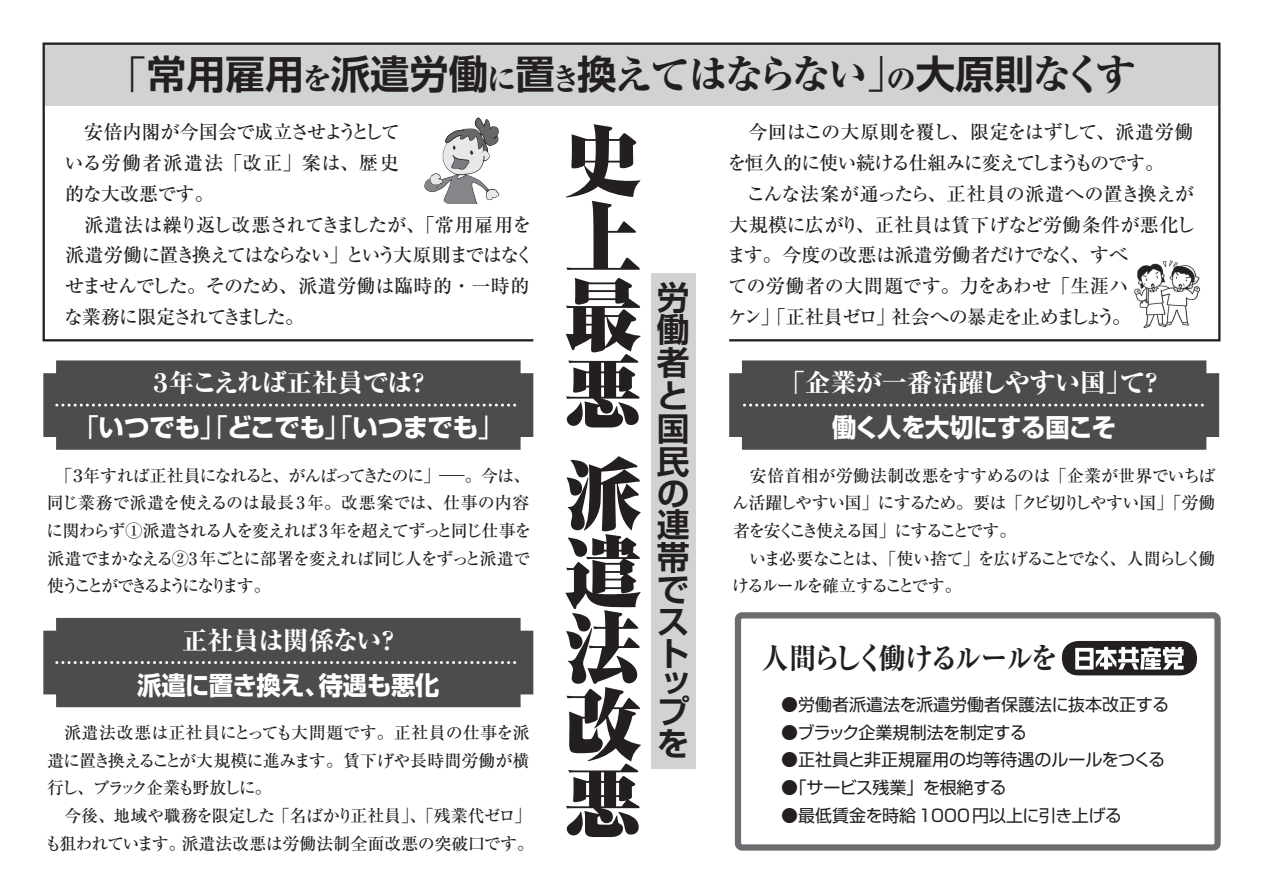
<style>
.page{position:relative;width:1263px;height:893px;background:#fff}
.page>*{position:absolute;margin:0;border:0;box-sizing:border-box;transform-origin:0 0}
.t1{font:900 76.8px/76.8px "Ryumin Pr 5";color:#231f20;text-align:justify}
.t2{font:700 39.3px "Shin Go Pr 5 De";color:#231f20}
.t3{font:700 32.85px/32.4px "Shin Go Pr 5 De";color:#231f20;text-align:justify}
.t4{font:700 expanded 29.1px "Ryumin Pr 5";letter-spacing:-.1em;color:#231f20;scale:.95 1}
.t5{font:800 25.5px "Ryumin Pr 5";letter-spacing:-.015em;color:#fff}
.t6{font:700 25.5px "Shin Go Pro";letter-spacing:-.01em;color:#fff;scale:.95 1}
.t7{font:700 25.5px "Shin Go Pro";letter-spacing:-.01em;color:#fff}
.t8{font:800 25.5px "Ryumin Pr 5";letter-spacing:-.045em;color:#fff}
.t9{font:500 19.2px/30.8px "Ryumin Pr 5";letter-spacing:-.035em;color:#231f20}
.t10{font:500 16.95px/27.6px "Ryumin Pr 5";letter-spacing:-.06em;color:#231f20;text-align:justify}
.t11{font:500 16.95px/27.6px "Ryumin Pr 5";letter-spacing:-.03em;color:#231f20}
.t12{font:500 16.95px/27.6px "Ryumin Pr 5";letter-spacing:-.08em;color:#231f20}
.t13{font:16.95px "Shin Go Pr 5";color:#231f20}
.t14{font:16.95px "Shin Go Pr 5";letter-spacing:-.03em;color:#231f20}
.s1{font-family:"Ryumin Pr 5";font-weight:800}
.s2{font-family:"Ryumin Pr 5";font-weight:800;font-size:29.7px}
.s3{font-weight:400}
.s4{font-weight:300}
</style>
<div class="page">
<div style="left:651px;top:273px;width:44px;height:495px;background:#d1d2d4"></div>
<svg style="left:42px;top:42px;width:1179px;height:301px"></svg>
<div style="left:43px;top:360px;width:490px;height:90px;background:#4b4c4d"></div>
<div style="left:729px;top:360px;width:490px;height:90px;background:#4b4c4d"></div>
<div style="left:43px;top:618px;width:490px;height:89px;background:#4b4c4d"></div>
<div style="left:735px;top:612px;width:486px;height:239px;border:6px solid #6c6d70;border-radius:4px"></div>
<div style="left:1062px;top:641px;width:135px;height:34px;background:#231f20;border-radius:16px"></div>
<svg style="left:1075px;top:647px;width:109px;height:23px"></svg>
<img style="left:422px;top:115px;width:79px;height:88px">
<h2 class="t2" style="left:108px;top:42px;width:1029px"><span class="s1">「</span>常用雇用<span class="s2">を</span>派遣労働<span class="s2">に</span>置<span class="s2">き</span>換<span class="s1">えてはならない」</span><span class="s2">の</span>大原則<span class="s1">なくす</span></h2>
<h1 class="t1" style="left:565px;top:119px;width:77px">史上最悪</h1>
<h1 class="t1" style="left:565px;top:452px;width:78px">派遣法改悪</h1>
<p class="t9" style="left:64px;top:115px;width:472px">　安倍内閣が今国会で成立させようとして<br>いる労働者派遣法「改正」案は、歴史<br>的な大改悪です。<br>　派遣法は繰り返し改悪されてきましたが、「常用雇用を派遣労働に置き換えてはならない」という大原則まではなくせませんでした。そのため、派遣労働は臨時的・一時的な業務に限定されてきました。</p>
<p class="t9" style="left:727px;top:115px;width:470px">　今回はこの大原則を覆し、限定をはずして、派遣労働を恒久的に使い続ける仕組みに変えてしまうものです。<br>　こんな法案が通ったら、正社員の派遣への置き換えが大規模に広がり、正社員は賃下げなど労働条件が悪化します。今度の改悪は派遣労働者だけでなく、すべ<br>ての労働者の大問題です。力をあわせ「生涯ハ<br>ケン」「正社員ゼロ」社会への暴走を止めましょう。</p>
<h3 class="t3" style="left:657px;top:278px;width:34px">労働者と国民の連帯でスト</h3>
<h3 class="t3" style="left:657px;top:665px;width:34px;line-height:29.2px">ップ</h3>
<h3 class="t3" style="left:657px;top:725px;width:32px">を</h3>
<h3 class="t5" style="left:780px;top:363px;width:386px">「企業が一番活躍しやすい国」て？</h3>
<h3 class="t6" style="left:832px;top:407px;width:300px">働く人を大切にする国こそ</h3>
<h3 class="t8" style="left:148px;top:363px;width:285px">３年こえれば正社員では？</h3>
<h3 class="t7" style="left:73px;top:407px;width:432px"><span class="s3">「</span>いつでも<span class="s3">」「</span>どこでも<span class="s3">」「</span>いつまでも<span class="s3">」</span></h3>
<p class="t10" style="left:46px;top:460px;width:487px">　「３年すれば正社員になれると、がんばってきたのに」<span class="s4">―</span>。今は、同じ業務で派遣を使えるのは最長 3年。改悪案では、仕事の内容に関わらず①派遣される人を変えれば 3 年を超えてずっと同じ仕事を派遣でまかなえる②3 年ごとに部署を変えれば同じ人をずっと派遣で使うことができるようになります。</p>
<p class="t12" style="left:732px;top:460px;width:485px">　安倍首相が労働法制改悪をすすめるのは「企業が世界でいちばん活躍しやすい国」にするため。要は「クビ切りしやすい国」「労働者を安くこき使える国」にすることです。<br>　いま必要なことは、「使い捨て」を広げることでなく、人間らしく働けるルールを確立することです。</p>
<h3 class="t5" style="left:182px;top:620px;width:220px">正社員は関係ない？</h3>
<h3 class="t6" style="left:137px;top:665px;width:320px">派遣に置き換え、待遇も悪化</h3>
<h3 class="t4" style="left:761px;top:635px;width:314px">人間らしく働けるルールを</h3>
<p class="t13" style="left:781px;top:691px;width:389px">●労働者派遣法を派遣労働者保護法に抜本改正する</p>
<p class="t14" style="left:781px;top:718px;width:247px">●ブラック企業規制法を制定する</p>
<p class="t13" style="left:781px;top:746px;width:386px">●正社員と非正規雇用の均等待遇のルールをつくる</p>
<p class="t14" style="left:781px;top:774px;width:227px">●「サービス残業」を根絶する</p>
<p class="t13" style="left:781px;top:801px;width:342px">●最低賃金を時給1000円以上に引き上げる</p>
<p class="t11" style="left:45px;top:718px;width:491px">　派遣法改悪は正社員にとっても大問題です。正社員の仕事を派遣に置き換えることが大規模に進みます。賃下げや長時間労働が横行し、ブラック企業も野放しに。<br>　今後、地域や職務を限定した「名ばかり正社員」、「残業代ゼロ」も狙われています。派遣法改悪は労働法制全面改悪の突破口です。</p>
</div>
